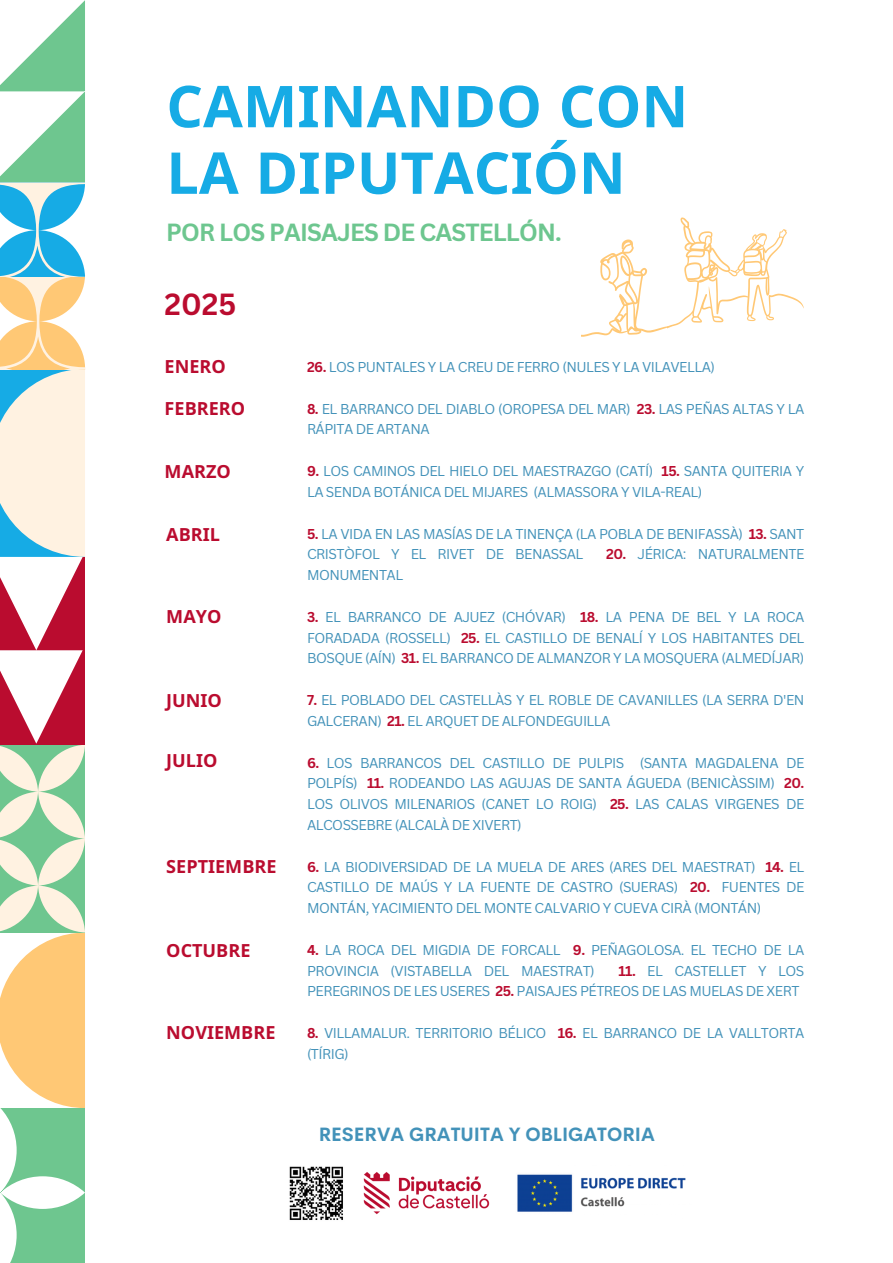
<style>
.page{position:relative;width:893px;height:1263px;background:#fff}
.page>*{position:absolute;margin:0;border:0;box-sizing:border-box;transform-origin:0 0}
.t1{font:700 57.68px/66.5px "Noto Sans";color:#16abe5}
.t2{font:700 29.78px "Canva Sans";color:#ba0c2f}
.t3{font:700 24.15px "Canva Sans";letter-spacing:-.035em;color:#6dc68f}
.t4{font:700 18.9px "Cerebri Sans";color:#4392b9}
.t5{font:700 18.08px "Noto Sans";color:#ba0c2f}
.t6{font:13.88px/20.9px "Canva Sans";letter-spacing:-.04em;color:#4392b9}
.s1{font-weight:700;color:#ba0c2f}
</style>
<div class="page">
<svg style="left:582px;top:218px;width:222px;height:119px"></svg>
<img style="left:363px;top:1172px;width:127px;height:43px">
<img style="left:289px;top:1166px;width:54px;height:54px">
<svg style="left:0;top:0;width:85px;height:1263px"></svg>
<img style="left:517px;top:1174px;width:169px;height:38px">
<p class="t1" style="left:166px;top:72px;width:523px">CAMINANDO CON<br>LA DIPUTACIÓN</p>
<p class="t3" style="left:166px;top:215px;width:397px">POR LOS PAISAJES DE CASTELLÓN.</p>
<p class="t2" style="left:165px;top:283px;width:73px">2025</p>
<h4 class="t5" style="left:165px;top:353px;width:63px">ENERO</h4>
<h2 class="t5" style="left:165px;top:396px;width:82px">FEBRERO</h2>
<h4 class="t5" style="left:165px;top:459px;width:68px">MARZO</h4>
<h4 class="t5" style="left:166px;top:521px;width:55px">ABRIL</h4>
<h4 class="t5" style="left:166px;top:604px;width:57px">MAYO</h4>
<h4 class="t5" style="left:166px;top:687px;width:57px">JUNIO</h4>
<h4 class="t5" style="left:166px;top:748px;width:53px">JULIO</h4>
<h4 class="t5" style="left:166px;top:853px;width:112px">SEPTIEMBRE</h4>
<h4 class="t5" style="left:166px;top:937px;width:86px">OCTUBRE</h4>
<h4 class="t5" style="left:166px;top:1020px;width:111px">NOVIEMBRE</h4>
<p class="t6" style="left:307px;top:356px;width:409px"><span class="s1">26.</span> LOS PUNTALES Y LA CREU DE FERRO (NULES Y LA VILAVELLA)</p>
<p class="t6" style="left:307px;top:398px;width:499px"><span class="s1">8.</span> EL BARRANCO DEL DIABLO (OROPESA DEL MAR) <span class="s1">23.</span> LAS PEÑAS ALTAS Y LA<br>RÁPITA DE ARTANA</p>
<p class="t6" style="left:307px;top:460px;width:499px"><span class="s1">9.</span> LOS CAMINOS DEL HIELO DEL MAESTRAZGO (CATÍ) <span class="s1">15.</span> SANTA QUITERIA Y<br>LA SENDA BOTÁNICA DEL MIJARES (ALMASSORA Y VILA-REAL)</p>
<p class="t6" style="left:307px;top:523px;width:499px"><span class="s1">5.</span> LA VIDA EN LAS MASÍAS DE LA TINENÇA (LA POBLA DE BENIFASSÀ) <span class="s1">13.</span> SANT<br>CRISTÒFOL Y EL RIVET DE BENASSAL</p>
<p class="t6" style="left:606px;top:543px;width:200px"><span class="s1">20.</span> JÉRICA: NATURALMENTE</p>
<p class="t6" style="left:307px;top:564px;width:98px">MONUMENTAL</p>
<p class="t6" style="left:307px;top:606px;width:499px;text-align:justify"><span class="s1">3.</span> EL BARRANCO DE AJUEZ (CHÓVAR) <span class="s1">18.</span> LA PENA DE BEL Y LA ROCA FORADADA (ROSSELL) <span class="s1">25.</span> EL CASTILLO DE BENALÍ Y LOS HABITANTES DEL BOSQUE (AÍN) <span class="s1">31.</span> EL BARRANCO DE ALMANZOR Y LA MOSQUERA (ALMEDÍJAR)</p>
<p class="t6" style="left:307px;top:689px;width:499px"><span class="s1">7.</span> EL POBLADO DEL CASTELLÀS Y EL ROBLE DE CAVANILLES (LA SERRA D'EN<br>GALCERAN) <span class="s1">21.</span> EL ARQUET DE ALFONDEGUILLA</p>
<p class="t6" style="left:307px;top:752px;width:499px"><span class="s1">6.</span> LOS BARRANCOS DEL CASTILLO DE PULPIS (SANTA MAGDALENA DE<br>POLPÍS) <span class="s1">11.</span> RODEANDO LAS AGUJAS DE SANTA ÁGUEDA (BENICÀSSIM)</p>
<p class="t6" style="left:307px;top:772px;width:499px;text-align:justify;text-indent:477px"><span class="s1">20.<br></span>LOS OLIVOS MILENARIOS (CANET LO ROIG) <span class="s1">25.</span> LAS CALAS VIRGENES DE ALCOSSEBRE (ALCALÀ DE XIVERT)</p>
<p class="t6" style="left:307px;top:856px;width:499px"><span class="s1">6.</span> LA BIODIVERSIDAD DE LA MUELA DE ARES (ARES DEL MAESTRAT) <span class="s1">14.</span> EL<br>CASTILLO DE MAÚS Y LA FUENTE DE CASTRO (SUERAS)</p>
<p class="t6" style="left:307px;top:876px;width:499px;text-indent:383px"><span class="s1">20.</span> FUENTES DE<br>MONTÁN, YACIMIENTO DEL MONTE CALVARIO Y CUEVA CIRÀ (MONTÁN)</p>
<p class="t6" style="left:307px;top:939px;width:499px"><span class="s1">4.</span> LA ROCA DEL MIGDIA DE FORCALL <span class="s1">9.</span> PEÑAGOLOSA. EL TECHO DE LA<br>PROVINCIA (VISTABELLA DEL MAESTRAT)</p>
<h1 class="t6" style="left:307px;top:960px;width:499px;text-indent:311px"><span class="s1">11.</span> EL CASTELLET Y LOS<br>PEREGRINOS DE LES USERES <span class="s1">25.</span> PAISAJES PÉTREOS DE LAS MUELAS DE XERT</h1>
<h1 class="t6" style="left:307px;top:1022px;width:499px"><span class="s1">8.</span> VILLAMALUR. TERRITORIO BÉLICO <span class="s1">16.</span> EL BARRANCO DE LA VALLTORTA</h1>
<h3 class="t6" style="left:307px;top:1043px;width:43px">(TÍRIG)</h3>
<h4 class="t4" style="left:319px;top:1122px;width:338px">RESERVA GRATUITA Y OBLIGATORIA</h4>
</div>
